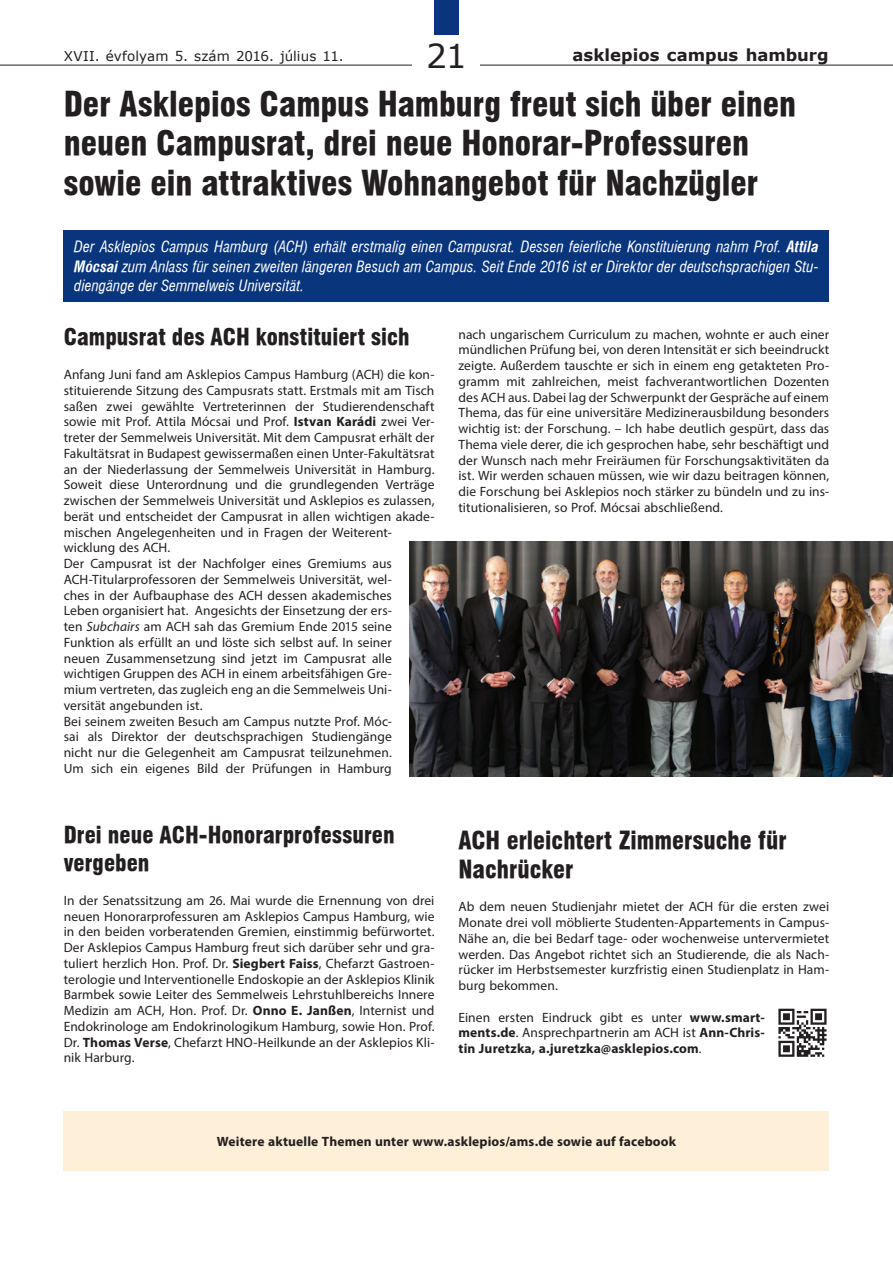
<style>
.page{position:relative;width:893px;height:1263px;background:#fff}
.page>*{position:absolute;margin:0;border:0;box-sizing:border-box;transform-origin:0 0}
.C1{font:33px/39.6px "Swiss 721 Blk Cn PFL";color:#231f20}
.t1{font:33px "Verdana";color:#231f20}
.kis_cim{font:24px/28.5px "Swiss 721 Blk Cn PFL";color:#231f20}
.kis_cim-2{font:22.5px/28.5px "Swiss 721 Blk Cn PFL";color:#231f20}
.t2{font:700 16.5px "Verdana";color:#231f20}
.Lead{font:italic 15px/19.5px "Swiss 721 Cn PFL";letter-spacing:.005em;color:#fff;text-align:justify}
.t3{font:13.5px/15.8px "Myriad Pro";letter-spacing:.005em;color:#231f20;text-align:justify}
.t4{font:700 13.5px/15.8px "Myriad Pro";letter-spacing:.01em;color:#231f20;text-align:justify}
.t5{font:13.5px "Verdana";color:#231f20}
.s1{font-weight:700}
.s2{font-style:italic}
.s3{font-weight:400}
</style>
<div class="page">
<hr style="left:0;top:65px;width:893px;height:1px;background:#231f20">
<div style="left:413px;top:32px;width:67px;height:45px;background:#fff"></div>
<div style="left:434px;top:0;width:24px;height:34px;background:#08357c"></div>
<div style="left:64px;top:230px;width:765px;height:72px;background:#08357c"></div>
<div style="left:64px;top:1111px;width:765px;height:59px;background:#feefd8"></div>
<img style="left:410px;top:542px;width:483px;height:235px">
<svg style="left:778px;top:1009px;width:48px;height:48px"></svg>
<p class="t5" style="left:64px;top:46px;width:281px">XVII. évfolyam 5. szám 2016. július 11.</p>
<h1 class="t1" style="left:426px;top:33px;width:42px">21</h1>
<p class="t2" style="left:572px;top:43px;width:258px">asklepios campus hamburg</p>
<p class="C1" style="left:64px;top:84px;width:734px">Der Asklepios Campus Hamburg freut sich über einen neuen Campusrat, drei neue Honorar-Professuren sowie ein attraktives Wohnangebot für Nachzügler</p>
<p class="Lead" style="left:74px;top:237px;width:746px">Der Asklepios Campus Hamburg (ACH) erhält erstmalig einen Campusrat. Dessen feierliche Konstituierung nahm Prof. <span class="s1">Attila Mócsai</span> zum Anlass für seinen zweiten längeren Besuch am Campus. Seit Ende 2016 ist er Direktor der deutschsprachigen Stu&shy;diengänge der Semmelweis Universität.</p>
<p class="kis_cim-2" style="left:64px;top:323px;width:347px">Campusrat des ACH konstituiert sich</p>
<p class="t3" style="left:64px;top:367px;width:372px;text-align:left">Anfang Juni fand am Asklepios Campus Hamburg (ACH) die kon&shy;stituierende Sitzung des Campusrats statt. Erstmals mit am Tisch saßen zwei gewählte Vertreterinnen der Studierendenschaft sowie mit Prof. Attila Mócsai und Prof. <span class="s1">Istvan Karádi</span> zwei Ver&shy;treter der Semmelweis Universität. Mit dem Campusrat erhält der Fakultätsrat in Budapest gewissermaßen einen Unter-Fakultätsrat an der Niederlassung der Semmelweis Universität in Hamburg.<br>Soweit diese Unterordnung und die grundlegenden Verträge zwischen der Semmelweis Universität und Asklepios es zulassen, berät und entscheidet der Campusrat in allen wichtigen akade&shy;mischen Angelegenheiten und in Fragen der Weiterent&shy;wicklung des ACH.</p>
<p class="t3" style="left:64px;top:556px;width:330px">Der Campusrat ist der Nachfolger eines Gremiums aus ACH-Titularprofessoren der Semmelweis Universität, wel&shy;ches in der Aufbauphase des ACH dessen akademisches Leben organisiert hat. Angesichts der Einsetzung der ers&shy;ten <span class="s2">Subchairs</span> am ACH sah das Gremium Ende 2015 seine Funktion als erfüllt an und löste sich selbst auf. In seiner neuen Zusammensetzung sind jetzt im Campusrat alle wichtigen Gruppen des ACH in einem arbeitsfähigen Gre&shy;mium vertreten, das zugleich eng an die Semmelweis Uni&shy;versität angebunden ist.</p>
<p class="t3" style="left:64px;top:713px;width:330px">Bei seinem zweiten Besuch am Campus nutzte Prof. Móc&shy;sai als Direktor der deutschsprachigen Studiengänge nicht nur die Gelegenheit am Campusrat teilzunehmen.<br>Um sich ein eigenes Bild der Prüfungen in Hamburg</p>
<p class="kis_cim-2" style="left:64px;top:820px;width:332px">Drei neue ACH-Honorarprofessuren vergeben</p>
<p class="t3" style="left:64px;top:892px;width:372px">In der Senatssitzung am 26. Mai wurde die Ernennung von drei neuen Honorarprofessuren am Asklepios Campus Hamburg, wie in den beiden vorberatenden Gremien, einstimmig befürwortet.<br>Der Asklepios Campus Hamburg freut sich darüber sehr und gra&shy;tuliert herzlich Hon. Prof. Dr. <span class="s1">Siegbert Faiss</span>, Chefarzt Gastroen&shy;terologie und Interventionelle Endoskopie an der Asklepios Klinik Barmbek sowie Leiter des Semmelweis Lehrstuhlbereichs Innere Medizin am ACH, Hon. Prof. Dr. <span class="s1">Onno E. Janßen</span>, Internist und Endokrinologe am Endokrinologikum Hamburg, sowie Hon. Prof.<br>Dr. <span class="s1">Thomas Verse</span>, Chefarzt HNO-Heilkunde an der Asklepios Kli&shy;nik Harburg.</p>
<p class="t3" style="left:458px;top:326px;width:372px">nach ungarischem Curriculum zu machen, wohnte er auch einer mündlichen Prüfung bei, von deren Intensität er sich beeindruckt zeigte. Außerdem tauschte er sich in einem eng getakteten Pro&shy;gramm mit zahlreichen, meist fachverantwortlichen Dozenten des ACH aus. Dabei lag der Schwerpunkt der Gespräche auf einem Thema, das für eine universitäre Medizinerausbildung besonders wichtig ist: der Forschung. – Ich habe deutlich gespürt, dass das Thema viele derer, die ich gesprochen habe, sehr beschäftigt und der Wunsch nach mehr Freiräumen für Forschungsaktivitäten da ist. Wir werden schauen müssen, wie wir dazu beitragen können, die Forschung bei Asklepios noch stärker zu bündeln und zu ins&shy;titutionalisieren, so Prof. Mócsai abschließend.</p>
<p class="kis_cim" style="left:458px;top:826px;width:330px">ACH erleichtert Zimmersuche für<br>Nachrücker</p>
<p class="t3" style="left:458px;top:899px;width:372px">Ab dem neuen Studienjahr mietet der ACH für die ersten zwei Monate drei voll möblierte Studenten-Appartements in Campus-Nähe an, die bei Bedarf tage- oder wochenweise untervermietet werden. Das Angebot richtet sich an Studierende, die als Nach&shy;rücker im Herbstsemester kurzfristig einen Studienplatz in Ham&shy;burg bekommen.</p>
<p class="t4" style="left:458px;top:1009px;width:308px"><span class="s3">Einen ersten Eindruck gibt es unter</span> www.smart&shy;ments.de<span class="s3">. Ansprechpartnerin am ACH ist</span> Ann-Chris&shy;tin Juretzka, a.juretzka@asklepios.com<span class="s3">.</span></p>
<p class="t4" style="left:217px;top:1133px;width:461px">Weitere aktuelle Themen unter www.asklepios/ams.de sowie auf facebook</p>
</div>
